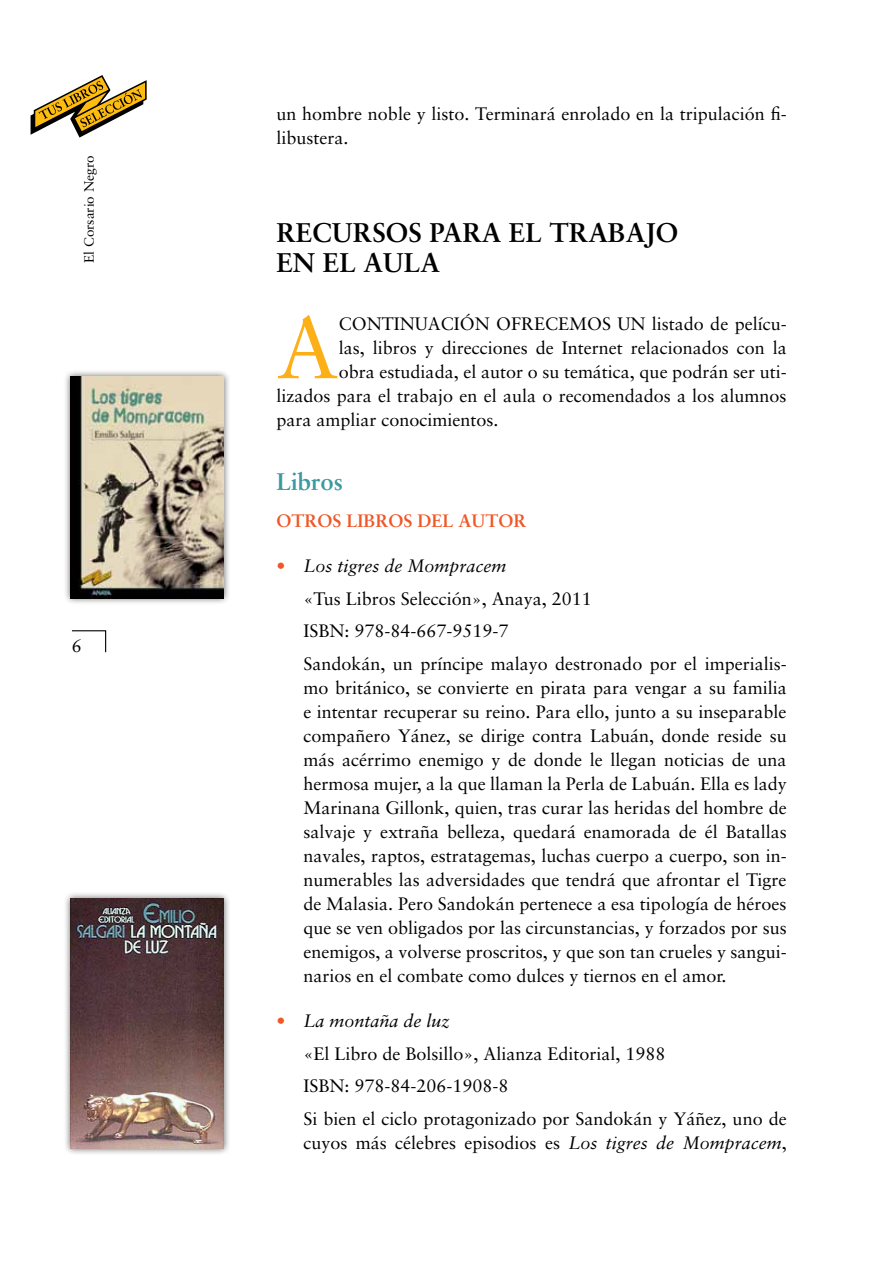
<style>
.page{position:relative;width:893px;height:1263px;background:#fff}
.page>*{position:absolute;margin:0;border:0;box-sizing:border-box;transform-origin:0 0}
.t1{font:86.7px "Sabon";color:#fcaf17}
.t2{font:700 27px/30px "Sabon";color:#000}
.t3{font:700 24px "Sabon";color:#3c99a0}
.t4{font:18px/24px "Sabon";color:#000}
.t5{font:700 18px "Sabon";color:#f05626}
.t6{font:13.5px "Sabon";color:#000}
.s1{font-weight:700;color:#f05626}
.s2{font-style:italic}
</style>
<div class="page">
<svg style="left:31px;top:75px;width:116px;height:63px"></svg>
<svg style="left:72px;top:630px;width:35px;height:23px"></svg>
<div style="left:63px;top:891px;width:168px;height:264px;background:#000;opacity:.6"></div>
<img style="left:71px;top:899px;width:153px;height:249px">
<div style="left:63px;top:369px;width:168px;height:236px;background:#000;opacity:.6"></div>
<img style="left:71px;top:376px;width:153px;height:222px">
<p class="t6" style="left:81px;top:263px;width:109px;rotate:-90deg">El Corsario Negro</p>
<p class="t4" style="left:72px;top:634px;width:12px">6</p>
<p class="t4" style="left:276px;top:102px;width:512px">un hombre noble y listo. Terminará enrolado en la tripulación fi&shy;libustera.</p>
<h2 class="t2" style="left:276px;top:217px;width:404px">RECURSOS PARA EL TRABAJO<br>EN EL AULA</h2>
<h1 class="t1" style="left:276px;top:296px;width:64px">A</h1>
<p class="t4" style="left:339px;top:312px;width:41px">contin</p>
<p class="t4" style="left:415px;top:312px;width:110px">uación ofrecem</p>
<p class="t4" style="left:587px;top:312px;width:201px">os un listado de pelícu-</p>
<p class="t4" style="left:339px;top:336px;width:449px">las, libros y direcciones de Internet relacionados con la</p>
<p class="t4" style="left:339px;top:360px;width:449px">obra estudiada, el autor o su temática, que podrán ser uti-</p>
<p class="t4" style="left:276px;top:384px;width:512px">lizados para el trabajo en el aula o recomendados a los alumnos</p>
<p class="t4" style="left:276px;top:408px;width:224px">para ampliar conocimientos.</p>
<h3 class="t3" style="left:276px;top:467px;width:68px">LIBROS</h3>
<p class="t5" style="left:276px;top:510px;width:252px">OTROS LIBROS DEL AUTOR</p>
<p class="t4" style="left:303px;top:550px;width:485px;line-height:32.5px;text-indent:-27px"><span class="s1">•</span> <span class="s2">Los tigres de Mompracem<br></span>«Tus Libros Selección», Anaya, 2011<br>ISBN: 978-84-667-9519-7<br>Sandokán, un príncipe malayo destronado por el imperialis-</p>
<p class="t4" style="left:303px;top:675px;width:485px;text-align:justify">mo británico, se convierte en pirata para vengar a su familia e intentar recuperar su reino. Para ello, junto a su inseparable compañero Yánez, se dirige contra Labuán, donde reside su más acérrimo enemigo y de donde le llegan noticias de una hermosa mujer, a la que llaman la Perla de Labuán. Ella es lady Marinana Gillonk, quien, tras curar las heridas del hombre de salvaje y extraña belleza, quedará enamorada de él Batallas navales, raptos, estratagemas, luchas cuerpo a cuerpo, son in&shy;numerables las adversidades que tendrá que afrontar el Tigre de Malasia. Pero Sandokán pertenece a esa tipología de héroes que se ven obligados por las circunstancias, y forzados por sus enemigos, a volverse proscritos, y que son tan crueles y sangui&shy;narios en el combate como dulces y tiernos en el amor.</p>
<p class="t4" style="left:303px;top:1004px;width:485px;line-height:32.5px;text-indent:-27px"><span class="s1">•</span> <span class="s2">La montaña de luz<br></span>«El Libro de Bolsillo», Alianza Editorial, 1988<br>ISBN: 978-84-206-1908-8<br>Si bien el ciclo protagonizado por Sandokán y Yáñez, uno de</p>
<p class="t4" style="left:303px;top:1130px;width:485px">cuyos más célebres episodios es <span class="s2">Los tigres de Mompracem</span>,</p>
</div>
